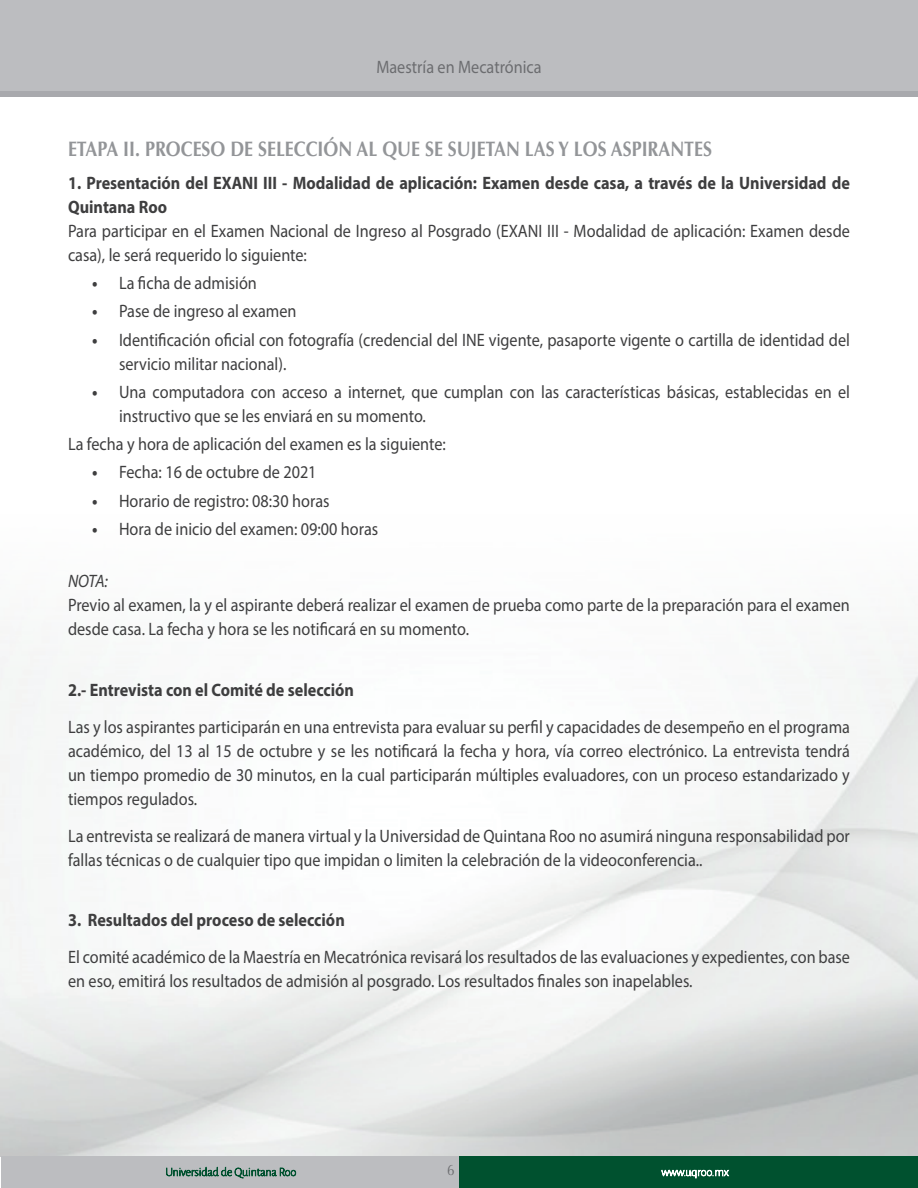
<style>
.page{position:relative;width:918px;height:1188px;background:#fff}
.page>*{position:absolute;margin:0;border:0;box-sizing:border-box;transform-origin:0 0}
.Parrafo_ETAPA_Num{font:700 21px "Optima";color:#939598;scale:.85 1}
.t1{font:18px/24px "Myriad Pro";color:#3e3e3f;scale:.9 1}
.t2{font:700 18px/24px "Myriad Pro";color:#3e3e3f;scale:.9 1}
.t3{font:18px "Myriad Pro";color:#6c6d70;scale:.9 1}
.t4{font:italic 18px "Myriad Pro";color:#3e3e3f;scale:.9 1}
.t5{font:15px "Optima";color:#6c6d70;scale:.9 1}
.s1{font-weight:700}
</style>
<div class="page">
<img style="left:0;top:682px;width:917px;height:475px">
<div style="left:0;top:0;width:918px;height:91px;background:#bcbdc0"></div>
<div style="left:0;top:91px;width:918px;height:6px;background:#a8a9ad"></div>
<div style="left:1px;top:1157px;width:459px;height:31px;background:#bcbdc0"></div>
<div style="left:460px;top:1157px;width:458px;height:31px;background:#00512f"></div>
<svg style="left:661px;top:1169px;width:68px;height:9px"></svg>
<svg style="left:166px;top:1167px;width:130px;height:12px"></svg>
<p class="t3" style="left:376px;top:56px;width:185px">Maestría en Mecatrónica</p>
<p class="Parrafo_ETAPA_Num" style="left:68px;top:137px;width:759px">ETAPA II. PROCESO DE SELECCIÓN AL QUE SE SUJETAN LAS Y LOS ASPIRANTES</p>
<p class="t2" style="left:68px;top:170px;width:870px">1. Presentación del EXANI III - Modalidad de aplicación: Examen desde casa, a través de la Universidad de<br>Quintana Roo</p>
<p class="t1" style="left:68px;top:219px;width:870px">Para participar en el Examen Nacional de Ingreso al Posgrado (EXANI III - Modalidad de aplicación: Examen desde casa), le será requerido lo siguiente:</p>
<p class="t1" style="left:92px;top:271px;width:185px"><span class="s1">•</span> La ficha de admisión</p>
<p class="t1" style="left:92px;top:299px;width:229px"><span class="s1">•</span> Pase de ingreso al examen</p>
<p class="t1" style="left:119px;top:327px;width:814px;text-indent:-27px"><span class="s1">•</span> Identificación oficial con fotografía (credencial del INE vigente, pasaporte vigente o cartilla de identidad del servicio militar nacional).</p>
<p class="t1" style="left:119px;top:380px;width:814px;text-indent:-27px"><span class="s1">•</span> Una computadora con acceso a internet, que cumplan con las características básicas, establecidas en el instructivo que se les enviará en su momento.</p>
<p class="t1" style="left:68px;top:432px;width:421px">La fecha y hora de aplicación del examen es la siguiente:</p>
<p class="t1" style="left:92px;top:460px;width:251px"><span class="s1">•</span> Fecha: 16 de octubre de 2021</p>
<p class="t1" style="left:92px;top:488px;width:266px"><span class="s1">•</span> Horario de registro: 08:30 horas</p>
<p class="t1" style="left:92px;top:517px;width:320px"><span class="s1">•</span> Hora de inicio del examen: 09:00 horas</p>
<p class="t4" style="left:68px;top:570px;width:46px">NOTA:</p>
<p class="t1" style="left:68px;top:593px;width:870px">Previo al examen, la y el aspirante deberá realizar el examen de prueba como parte de la preparación para el examen desde casa. La fecha y hora se les notificará en su momento.</p>
<p class="t2" style="left:68px;top:677px;width:319px">2.- Entrevista con el Comité de selección</p>
<p class="t1" style="left:68px;top:714px;width:870px;text-align:justify">Las y los aspirantes participarán en una entrevista para evaluar su perfil y capacidades de desempeño en el programa académico, del 13 al 15 de octubre y se les notificará la fecha y hora, vía correo electrónico. La entrevista tendrá un tiempo promedio de 30 minutos, en la cual participarán múltiples evaluadores, con un proceso estandarizado y tiempos regulados.</p>
<p class="t1" style="left:68px;top:823px;width:870px">La entrevista se realizará de manera virtual y la Universidad de Quintana Roo no asumirá ninguna responsabilidad por fallas técnicas o de cualquier tipo que impidan o limiten la celebración de la videoconferencia..</p>
<p class="t2" style="left:68px;top:908px;width:309px">3. Resultados del proceso de selección</p>
<p class="t1" style="left:68px;top:945px;width:870px">El comité académico de la Maestría en Mecatrónica revisará los resultados de las evaluaciones y expedientes, con base en eso, emitirá los resultados de admisión al posgrado. Los resultados finales son inapelables.</p>
<p class="t5" style="left:447px;top:1162px;width:10px">6</p>
</div>
